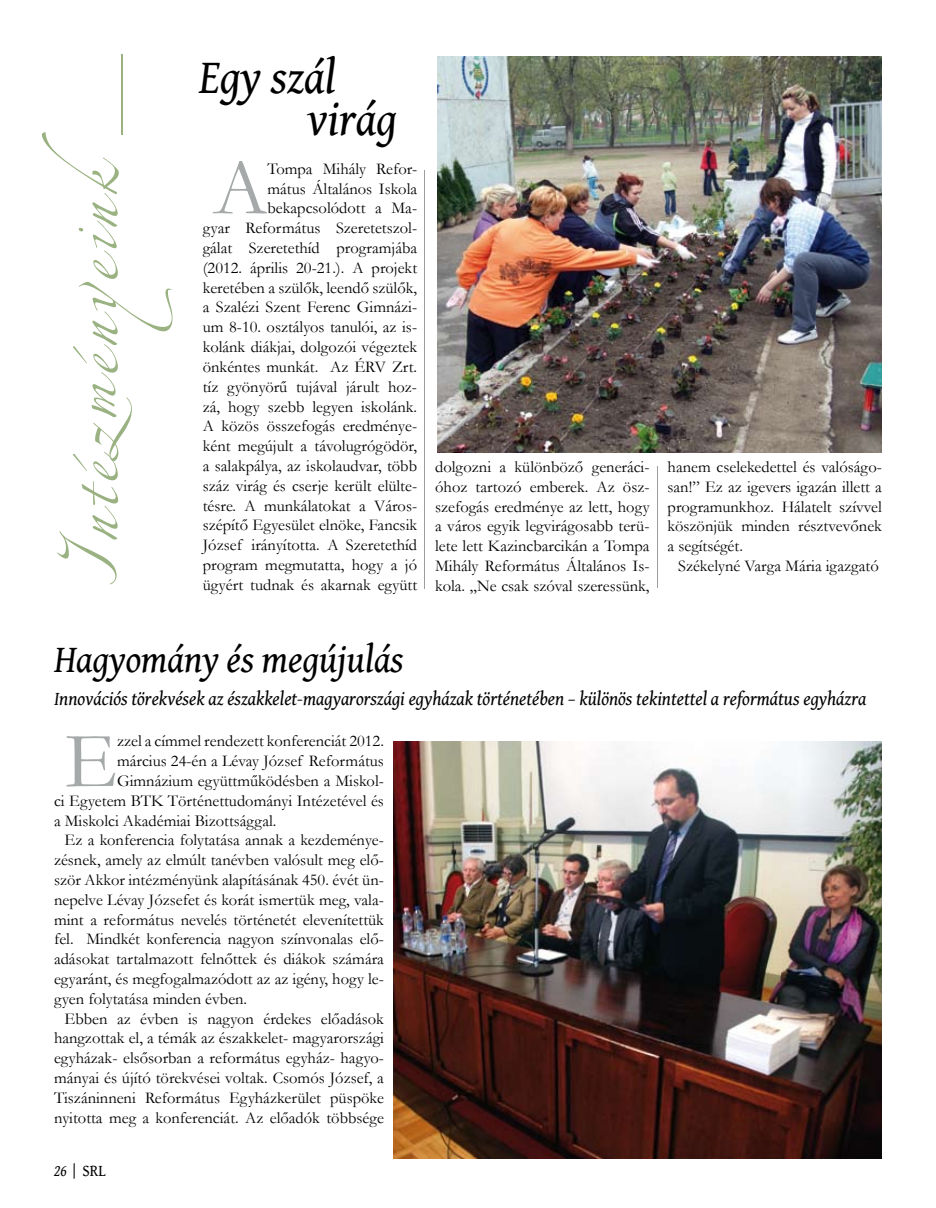
<style>
.page{position:relative;width:936px;height:1208px;background:#fff}
.page>*{position:absolute;margin:0;border:0;box-sizing:border-box;transform-origin:0 0}
.t1{font:106.35px "Linotype Zapfino Three";color:#9ab282;scale:.96 1}
.t2{font:79.95px "Garamond";color:#a5a9aa}
.t3{font:italic 49.5px/42px "Gentium Book Basic";color:#000;scale:.91 1}
.t4{font:italic 39.6px "Gentium Book Basic";color:#000;scale:.91 1}
.t5{font:italic 19.8px "Gentium Book Basic";color:#000;scale:.91 1}
.t6{font:16.5px/19.8px "Garamond";color:#000;text-align:justify}
.t7{font:italic 16.5px "Gentium Book Basic";color:#000;scale:.91 1}
.s1{font-style:normal}
</style>
<div class="page">
<hr style="left:424px;top:170px;width:1px;height:418px;background:#9c9d9f">
<hr style="left:657px;top:466px;width:1px;height:122px;background:#9c9d9f">
<hr style="left:121px;top:54px;width:2px;height:78px;background:#9ab282">
<img style="left:437px;top:56px;width:444px;height:397px">
<img style="left:393px;top:741px;width:488px;height:417px">
<h1 class="t1" style="left:17px;top:587px;width:475px;rotate:-90deg">Intézményeink</h1>
<h3 class="t3" style="left:307px;top:55px;width:100px;text-indent:-108px">Egy szál virág</h3>
<h2 class="t2" style="left:213px;top:135px;width:56px">A</h2>
<p class="t6" style="left:203px;top:158px;width:216px;text-align:right">Tompa Mihály Refor-<br>mátus Általános Iskola bekapcsolódott a Ma-<br>gyar Református Szeretetszol&shy;gálat Szeretethíd programjába (2012. április 20-21.). A projekt keretében a szülők, leendő szülők, a Szalézi Szent Ferenc Gimnázi&shy;um 8-10. osztályos tanulói, az is&shy;kolánk diákjai, dolgozói végeztek önkéntes munkát. Az ÉRV Zrt. tíz gyönyörű tujával járult hoz&shy;zá, hogy szebb legyen iskolánk.<br>A közös összefogás eredménye&shy;ként megújult a távolugrógödör, a salakpálya, az iskolaudvar, több száz virág és cserje került elülte&shy;tésre. A munkálatokat a Város&shy;szépítő Egyesület elnöke, Fancsik<br>József irányította. A Szeretethíd program megmutatta, hogy a jó ügyért tudnak és akarnak együtt</p>
<p class="t6" style="left:435px;top:456px;width:216px">dolgozni a különböző generáci&shy;óhoz tartozó emberek. Az ösz&shy;szefogás eredménye az lett, hogy a város egyik legvirágosabb terü&shy;lete lett Kazincbarcikán a Tompa Mihály Református Általános Is&shy;kola. „Ne csak szóval szeressünk,</p>
<p class="t6" style="left:667px;top:456px;width:216px">hanem cselekedettel és valóságo&shy;san!” Ez az igevers igazán illett a programunkhoz. Hálatelt szívvel köszönjük minden résztvevőnek a segítségét.</p>
<p class="t6" style="left:678px;top:555px;width:202px">Székelyné Varga Mária igazgató</p>
<h3 class="t4" style="left:54px;top:629px;width:385px">Hagyomány és megújulás</h3>
<p class="t5" style="left:54px;top:683px;width:894px">Innovációs törekvések az északkelet-magyarországi egyházak történetében – különös tekintettel a református egyházra</p>
<h2 class="t2" style="left:64px;top:707px;width:54px">E</h2>
<p class="t6" style="left:117px;top:731px;width:268px">zzel a címmel rendezett konferenciát 2012.</p>
<p class="t6" style="left:117px;top:750px;width:268px">március 24-én a Lévay József Református</p>
<p class="t6" style="left:117px;top:770px;width:268px">Gimnázium együttműködésben a Miskol-</p>
<p class="t6" style="left:54px;top:790px;width:331px">ci Egyetem BTK Történettudományi Intézetével és</p>
<p class="t6" style="left:54px;top:810px;width:224px">a Miskolci Akadémiai Bizottsággal.</p>
<p class="t6" style="left:64px;top:830px;width:321px">Ez a konferencia folytatása annak a kezdeménye-</p>
<p class="t6" style="left:54px;top:849px;width:331px">zésnek, amely az elmúlt tanévben valósult meg elő-</p>
<p class="t6" style="left:54px;top:869px;width:331px">ször Akkor intézményünk alapításának 450. évét ün-</p>
<p class="t6" style="left:54px;top:889px;width:331px">nepelve Lévay Józsefet és korát ismertük meg, vala-</p>
<p class="t6" style="left:54px;top:909px;width:331px">mint a református nevelés történetét elevenítettük</p>
<p class="t6" style="left:54px;top:929px;width:331px">fel. Mindkét konferencia nagyon színvonalas elő-</p>
<p class="t6" style="left:54px;top:948px;width:331px">adásokat tartalmazott felnőttek és diákok számára</p>
<p class="t6" style="left:54px;top:968px;width:331px">egyaránt, és megfogalmazódott az az igény, hogy le-</p>
<p class="t6" style="left:54px;top:988px;width:195px">gyen folytatása minden évben.</p>
<p class="t6" style="left:64px;top:1008px;width:321px">Ebben az évben is nagyon érdekes előadások</p>
<p class="t6" style="left:54px;top:1028px;width:331px">hangzottak el, a témák az északkelet- magyarországi</p>
<p class="t6" style="left:54px;top:1047px;width:331px">egyházak- elsősorban a református egyház- hagyo-</p>
<p class="t6" style="left:54px;top:1067px;width:331px">mányai és újító törekvései voltak. Csomós József, a</p>
<p class="t6" style="left:54px;top:1087px;width:331px">Tiszáninneni Református Egyházkerület püspöke</p>
<p class="t6" style="left:54px;top:1107px;width:331px">nyitotta meg a konferenciát. Az előadók többsége</p>
<p class="t7" style="left:54px;top:1158px;width:58px">26 | <span class="s1">SRL</span></p>
</div>
